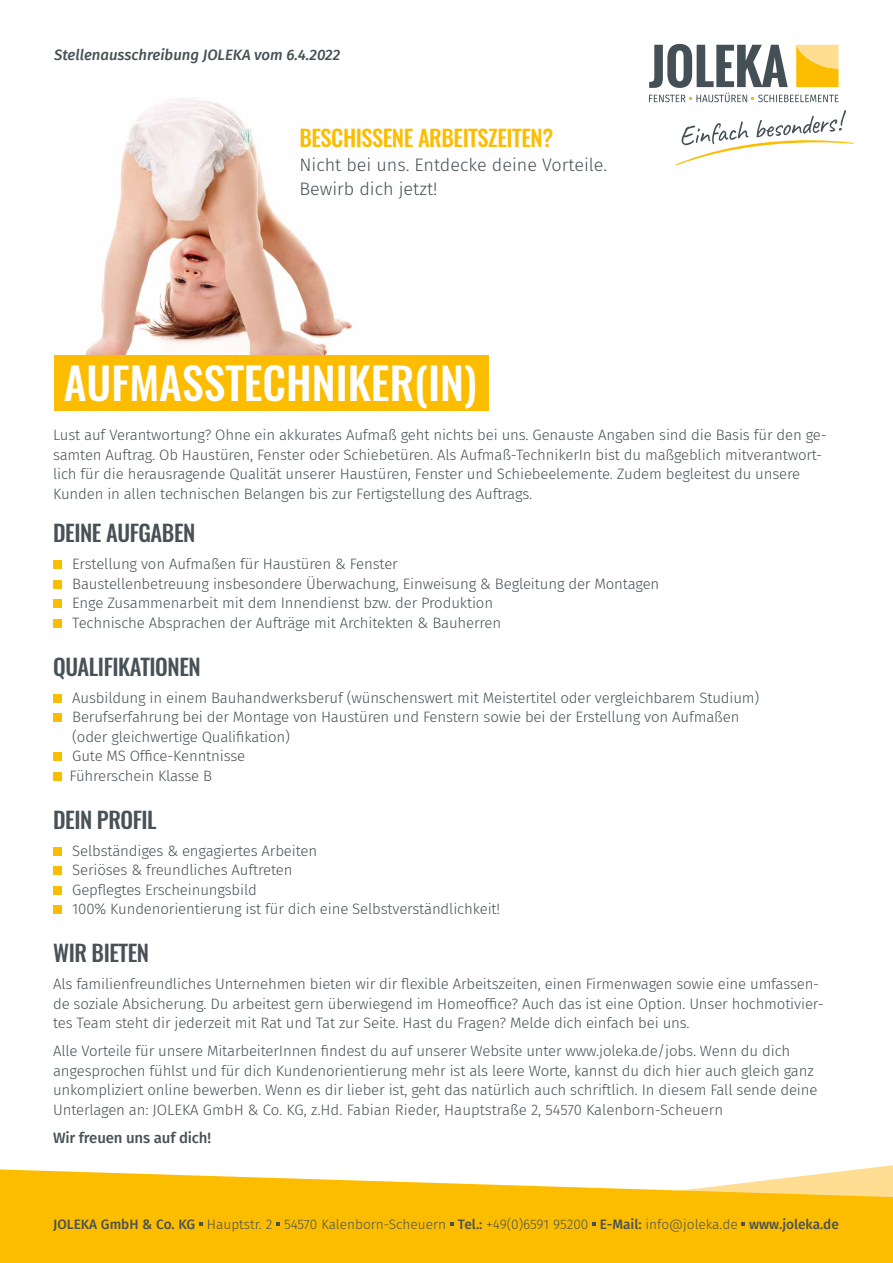
<style>
.page{position:relative;width:893px;height:1263px;background:#fff}
.page>*{position:absolute;margin:0;border:0;box-sizing:border-box;transform-origin:0 0}
.t1{font:500 43.8px "Oswald";color:#fff}
.t2{font:500 22.5px "Oswald";letter-spacing:-.02em;color:#485156}
.t3{font:500 22.5px "Oswald";letter-spacing:-.02em;color:#fcbd00}
.t4{font:300 18px/24px "Fira Sans";color:#485156}
.t5{font:300 15px/19.5px "Fira Sans";letter-spacing:-.01em;color:#485156}
.t6{font:italic 500 15px "Fira Sans";color:#485156}
.t7{font:500 15px "Fira Sans";letter-spacing:-.01em;color:#485156}
.t8{font:300 13.65px "Fira Sans";color:#485156}
.s1{font-weight:500}
</style>
<div class="page">
<svg style="left:0;top:1169px;width:893px;height:94px;fill:#fcbd00"></svg>
<svg style="left:199px;top:1222px;width:4px;height:4px"></svg>
<svg style="left:277px;top:1222px;width:3px;height:4px"></svg>
<svg style="left:450px;top:1222px;width:4px;height:4px"></svg>
<svg style="left:592px;top:1222px;width:4px;height:4px"></svg>
<svg style="left:742px;top:1222px;width:3px;height:4px"></svg>
<img style="left:85px;top:99px;width:268px;height:256px">
<div style="left:53px;top:561px;width:9px;height:8px;background:#fcbd00"></div>
<div style="left:53px;top:580px;width:9px;height:9px;background:#fcbd00"></div>
<div style="left:53px;top:600px;width:9px;height:8px;background:#fcbd00"></div>
<div style="left:53px;top:619px;width:9px;height:9px;background:#fcbd00"></div>
<div style="left:53px;top:694px;width:9px;height:9px;background:#fcbd00"></div>
<div style="left:53px;top:714px;width:9px;height:8px;background:#fcbd00"></div>
<div style="left:53px;top:753px;width:9px;height:8px;background:#fcbd00"></div>
<div style="left:53px;top:772px;width:9px;height:9px;background:#fcbd00"></div>
<div style="left:53px;top:847px;width:9px;height:9px;background:#fcbd00"></div>
<div style="left:53px;top:867px;width:9px;height:8px;background:#fcbd00"></div>
<div style="left:53px;top:886px;width:9px;height:9px;background:#fcbd00"></div>
<div style="left:53px;top:906px;width:9px;height:8px;background:#fcbd00"></div>
<div style="left:54px;top:355px;width:435px;height:55px;background:#fcbd00"></div>
<svg style="left:649px;top:44px;width:189px;height:58px"></svg>
<svg style="left:676px;top:110px;width:177px;height:55px"></svg>
<p class="t6" style="left:54px;top:42px;width:288px">Stellenausschreibung JOLEKA vom 6.4.2022</p>
<h2 class="t3" style="left:299px;top:126px;width:255px">BESCHISSENE ARBEITSZEITEN?</h2>
<p class="t4" style="left:299px;top:153px;width:309px">Nicht bei uns. Entdecke deine Vorteile.<br>Bewirb dich jetzt!</p>
<h1 class="t1" style="left:64px;top:360px;width:415px">AUFMASSTECHNIKER(IN)</h1>
<p class="t5" style="left:53px;top:425px;width:775px">Lust auf Verantwortung? Ohne ein akkurates Aufmaß geht nichts bei uns. Genauste Angaben sind die Basis für den ge&shy;samten Auftrag. Ob Haustüren, Fenster oder Schiebetüren. Als Aufmaß-TechnikerIn bist du maßgeblich mitverantwort&shy;lich für die herausragende Qualität unserer Haustüren, Fenster und Schiebeelemente. Zudem begleitest du unsere Kunden in allen technischen Belangen bis zur Fertigstellung des Auftrags.</p>
<h2 class="t2" style="left:53px;top:521px;width:144px">DEINE AUFGABEN</h2>
<p class="t5" style="left:72px;top:554px;width:589px">Erstellung von Aufmaßen für Haustüren &amp; Fenster<br>Baustellenbetreuung insbesondere Überwachung, Einweisung &amp; Begleitung der Montagen Enge Zusammenarbeit mit dem Innendienst bzw. der Produktion<br>Technische Absprachen der Aufträge mit Architekten &amp; Bauherren</p>
<h2 class="t2" style="left:53px;top:655px;width:149px">QUALIFIKATIONEN</h2>
<p class="t5" style="left:70px;top:688px;width:691px">Ausbildung in einem Bauhandwerksberuf (wünschenswert mit Meistertitel oder vergleichbarem Studium)<br>Berufserfahrung bei der Montage von Haustüren und Fenstern sowie bei der Erstellung von Aufmaßen (oder gleichwertige Qualifikation)<br>Gute MS Office-Kenntnisse<br>Führerschein Klasse B</p>
<h2 class="t2" style="left:53px;top:808px;width:105px">DEIN PROFIL</h2>
<p class="t5" style="left:72px;top:841px;width:429px">Selbständiges &amp; engagiertes Arbeiten<br>Seriöses &amp; freundliches Auftreten<br>Gepflegtes Erscheinungsbild<br>100% Kundenorientierung ist für dich eine Selbstverständlichkeit!</p>
<h2 class="t2" style="left:53px;top:941px;width:98px">WIR BIETEN</h2>
<p class="t5" style="left:53px;top:974px;width:772px">Als familienfreundliches Unternehmen bieten wir dir flexible Arbeitszeiten, einen Firmenwagen sowie eine umfassen&shy;de soziale Absicherung. Du arbeitest gern überwiegend im Homeoffice? Auch das ist eine Option. Unser hochmotivier&shy;tes Team steht dir jederzeit mit Rat und Tat zur Seite. Hast du Fragen? Melde dich einfach bei uns.</p>
<p class="t5" style="left:53px;top:1041px;width:766px">Alle Vorteile für unsere MitarbeiterInnen findest du auf unserer Website unter www.joleka.de/jobs. Wenn du dich angesprochen fühlst und für dich Kundenorientierung mehr ist als leere Worte, kannst du dich hier auch gleich ganz unkompliziert online bewerben. Wenn es dir lieber ist, geht das natürlich auch schriftlich. In diesem Fall sende deine Unterlagen an: JOLEKA GmbH &amp; Co. KG, z.Hd. Fabian Rieder, Hauptstraße 2, 54570 Kalenborn-Scheuern</p>
<p class="t7" style="left:53px;top:1125px;width:160px">Wir freuen uns auf dich!</p>
<p class="t8" style="left:53px;top:1214px;width:787px"><span class="s1">JOLEKA GmbH &amp; Co. KG</span> Hauptstr. 2 54570 Kalenborn-Scheuern <span class="s1">Tel.:</span> +49(0)6591 95200 <span class="s1">E-Mail:</span> info@joleka.de <span class="s1">www.joleka.de</span></p>
</div>
